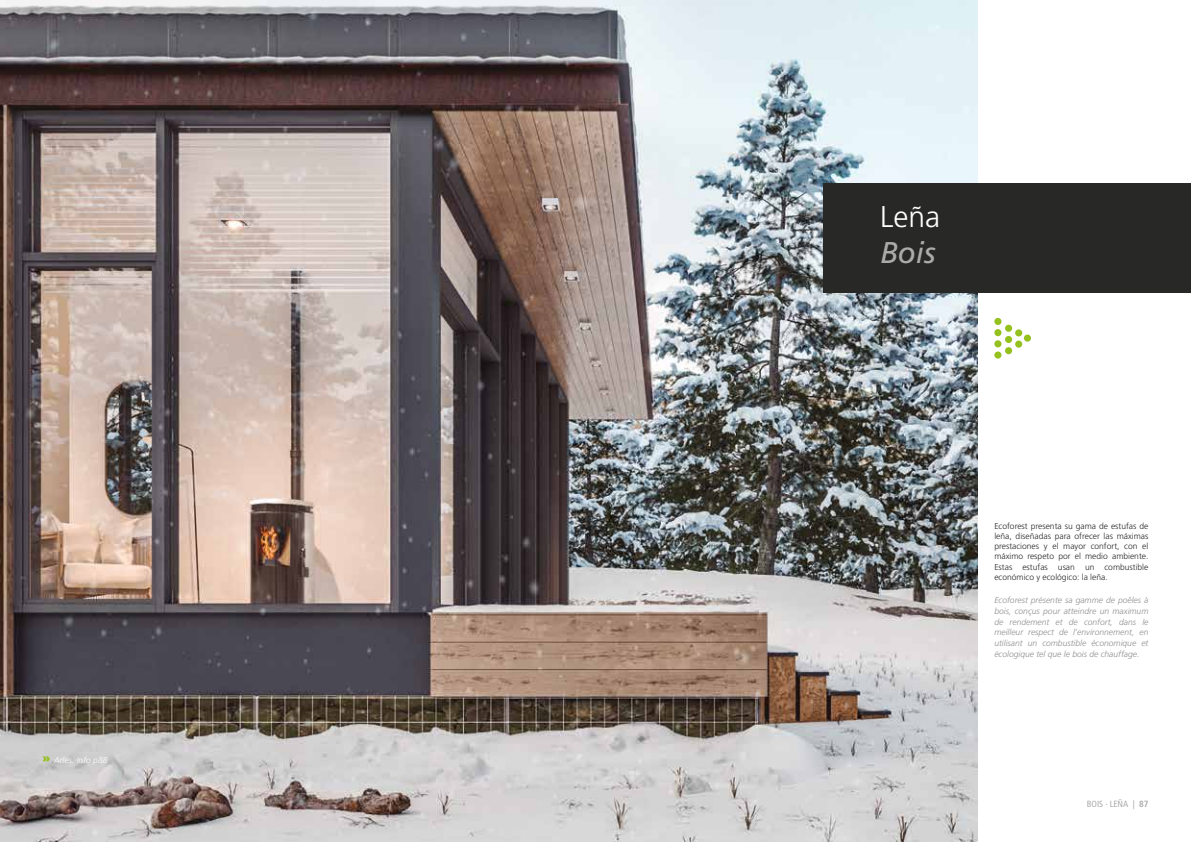
<style>
.page{position:relative;width:1191px;height:842px;background:#fff}
.page>*{position:absolute;margin:0;border:0;box-sizing:border-box;transform-origin:0 0}
.t1{font:300 30px "Frutiger LT Std";color:#fff}
.t2{font:italic 30px "Frutiger LT Std";color:#acabab}
.t3{font:condensed 9px "Frutiger LT Std";color:#acabab}
.t4{font:italic 300 8.5px/10.9px "Frutiger LT Std";color:#909090;text-align:justify}
.t5{font:300 8.5px/10.2px "Frutiger LT Std";color:#282827;text-align:justify}
.t6{font:italic 300 8.5px "Frutiger LT Std";color:#fff}
.s1{font-family:"Montserrat";font-weight:900;font-style:normal;font-size:12px;color:#95c11f}
.s2{font-weight:700}
</style>
<div class="page">
<img style="left:0;top:0;width:977px;height:842px">
<div style="left:994px;top:318px;width:7px;height:7px;background:#95c11f;border-radius:50%"></div>
<div style="left:994px;top:329px;width:7px;height:7px;background:#95c11f;border-radius:50%"></div>
<div style="left:994px;top:340px;width:7px;height:7px;background:#95c11f;border-radius:50%"></div>
<div style="left:994px;top:351px;width:7px;height:8px;background:#95c11f;border-radius:50%"></div>
<div style="left:1005px;top:325px;width:7px;height:7px;background:#95c11f;border-radius:50%"></div>
<div style="left:1005px;top:336px;width:7px;height:7px;background:#95c11f;border-radius:50%"></div>
<div style="left:1005px;top:347px;width:7px;height:7px;background:#95c11f;border-radius:50%"></div>
<div style="left:1015px;top:329px;width:7px;height:7px;background:#95c11f;border-radius:50%"></div>
<div style="left:1024px;top:335px;width:7px;height:7px;background:#95c11f;border-radius:50%"></div>
<div style="left:1015px;top:341px;width:7px;height:7px;background:#95c11f;border-radius:50%"></div>
<div style="left:823px;top:183px;width:368px;height:109px;background:#282827"></div>
<p class="t6" style="left:43px;top:755px;width:66px"><span class="s1">»</span> Arles. Info p88</p>
<h1 class="t1" style="left:880px;top:199px;width:61px">Leña</h1>
<h1 class="t2" style="left:880px;top:235px;width:57px">Bois</h1>
<p class="t5" style="left:994px;top:521px;width:156px">Ecoforest presenta su gama de estufas de leña, diseñadas para ofrecer las máximas prestaciones y el mayor confort, con el máximo respeto por el medio ambiente.<br>Estas estufas usan un combustible económico y ecológico: la leña.</p>
<p class="t4" style="left:994px;top:594px;width:156px">Ecoforest présente sa gamme de poêles à bois, conçus pour atteindre un maximum de rendement et de confort, dans le meilleur respect de l’environnement, en utilisant un combustible économique et écologique tel que le bois de chauffage.</p>
<p class="t3" style="left:1087px;top:798px;width:63px">BOIS · LEÑA | <span class="s2">87</span></p>
</div>
